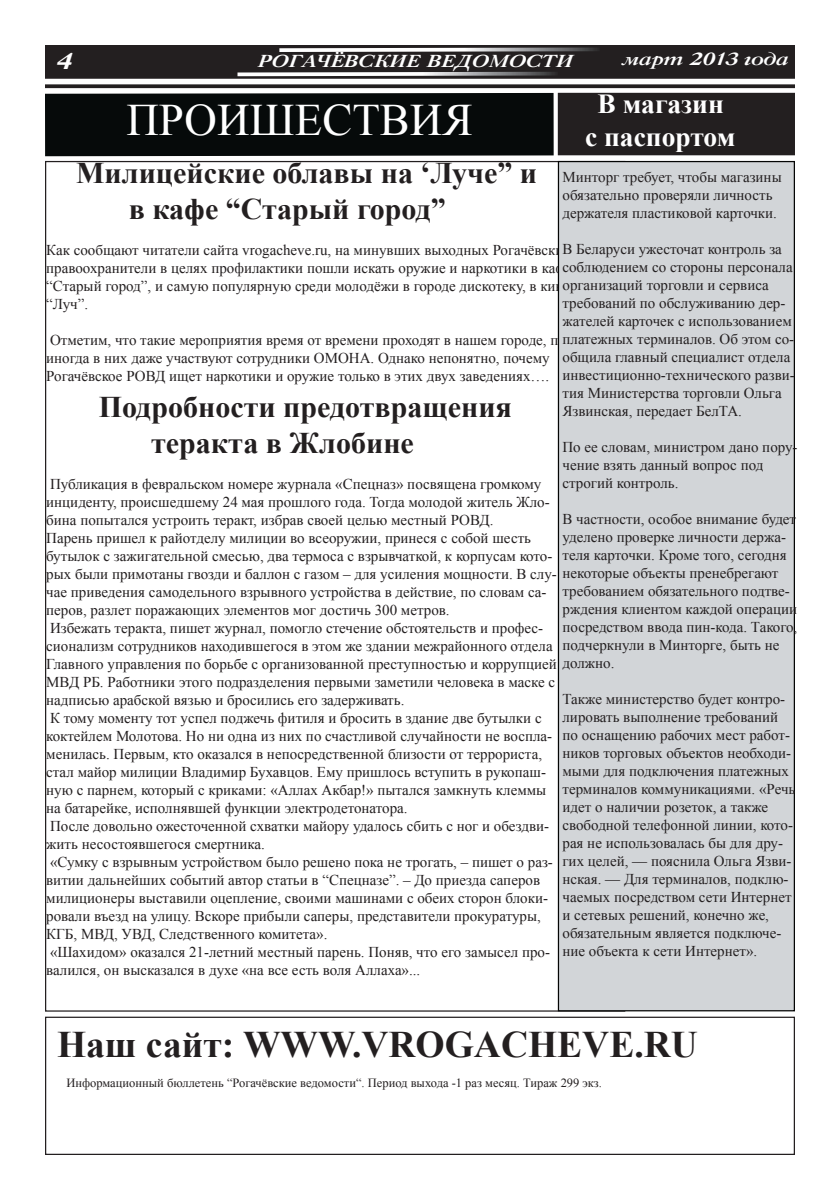
<style>
.page{position:relative;width:840px;height:1200px;background:#fff}
.page>*{position:absolute;margin:0;border:0;box-sizing:border-box;transform-origin:0 0}
.t1{font:45px "Times New Roman";color:#fff}
.t2{font:700 37.5px "Times New Roman";color:#231f20}
.t3{font:700 30px "Times New Roman";color:#231f20}
.t4{font:700 27.5px "Times New Roman";color:#fff}
.t5{font:italic 700 22.5px "Caslon";color:#fff}
.t6{font:italic 700 17.5px "Caslon";color:#fff}
.t7{font:italic 700 17.25px "Caslon";color:#fff}
.t8{font:15px/18px "Times New Roman";color:#231f20}
.t9{font:12.5px "Times New Roman";color:#231f20}
</style>
<div class="page">
<div style="left:45px;top:45px;width:750px;height:34px;background:#231f20"></div>
<svg style="left:279px;top:47px;width:319px;height:5px;background:#a6a6a7"></svg>
<svg style="left:616px;top:84px;width:179px;height:4px"></svg>
<svg style="left:45px;top:71px;width:571px;height:117px"></svg>
<div style="left:45px;top:1017px;width:750px;height:138px;border:1px solid #231f20"></div>
<div style="left:558px;top:93px;width:237px;height:62px;background:#231f20"></div>
<div style="left:558px;top:162px;width:236px;height:849px;background:#d2d5d8"></div>
<div style="left:558px;top:161px;width:237px;height:850px;border:1px solid #040504"></div>
<p class="t5" style="left:56px;top:46px;width:18px">4</p>
<p class="t7" style="left:258px;top:50px;width:317px">РОГАЧЁВСКИЕ ВЕДОМОСТИ</p>
<p class="t6" style="left:622px;top:48px;width:168px">март 2013 года</p>
<p class="t1" style="left:126px;top:89px;width:347px">ПРОИШЕСТВИЯ</p>
<p class="t3" style="left:76px;top:152px;width:462px">Милицейские облавы на ‘Луче” и</p>
<p class="t3" style="left:129px;top:188px;width:319px">в кафе “Старый город”</p>
<p class="t8" style="left:46px;top:241px;width:560px">Как сообщают читатели сайта vrogacheve.ru, на минувших выходных Рогачёвские правоохранители в целях профилактики пошли искать оружие и наркотики в кафе “Старый город”, и самую популярную среди молодёжи в городе дискотеку, в кин те тр “Луч”.</p>
<p class="t8" style="left:46px;top:331px;width:553px">Отметим, что такие мероприятия время от времени проходят в нашем городе, причём иногда в них даже участвуют сотрудники ОМОНА. Однако непонятно, почему<br>Рогачёвское РОВД ищет наркотики и оружие только в этих двух заведениях….</p>
<p class="t3" style="left:99px;top:386px;width:415px">Подробности предотвращения</p>
<p class="t3" style="left:151px;top:422px;width:264px">теракта в Жлобине</p>
<p class="t8" style="left:50px;top:475px;width:493px">Публикация в февральском номере журнала «Спецназ» посвящена громкому</p>
<p class="t8" style="left:46px;top:493px;width:505px">инциденту, происшедшему 24 мая прошлого года. Тогда молодой житель Жло-</p>
<p class="t8" style="left:46px;top:511px;width:449px">бина попытался устроить теракт, избрав своей целью местный РОВД.</p>
<p class="t8" style="left:46px;top:529px;width:486px">Парень пришел к райотделу милиции во всеоружии, принеся с собой шесть</p>
<p class="t8" style="left:46px;top:547px;width:508px">бутылок с зажигательной смесью, два термоса с взрывчаткой, к корпусам кото-</p>
<p class="t8" style="left:46px;top:565px;width:734px">рых были примотаны гвозди и баллон с газом – для усиления мощности. В слу- некоторые объекты пренебрегают</p>
<p class="t8" style="left:46px;top:583px;width:502px">чае приведения самодельного взрывного устройства в действие, по словам са-</p>
<p class="t8" style="left:46px;top:601px;width:405px">перов, разлет поражающих элементов мог достичь 300 метров.</p>
<p class="t8" style="left:50px;top:619px;width:495px">Избежать теракта, пишет журнал, помогло стечение обстоятельств и профес-</p>
<p class="t8" style="left:46px;top:637px;width:508px">сионализм сотрудников находившегося в этом же здании межрайонного отдела</p>
<p class="t8" style="left:46px;top:655px;width:570px">Главного управления по борьбе с организованной преступностью и коррупцией должно.</p>
<p class="t8" style="left:46px;top:673px;width:510px">МВД РБ. Работники этого подразделения первыми заметили человека в маске с</p>
<p class="t8" style="left:46px;top:691px;width:360px">надписью арабской вязью и бросились его задерживать.</p>
<p class="t8" style="left:50px;top:709px;width:493px">К тому моменту тот успел поджечь фитиля и бросить в здание две бутылки с</p>
<p class="t8" style="left:46px;top:727px;width:508px">коктейлем Молотова. Но ни одна из них по счастливой случайности не воспла-</p>
<p class="t8" style="left:46px;top:745px;width:497px">менилась. Первым, кто оказался в непосредственной близости от террориста,</p>
<p class="t8" style="left:46px;top:763px;width:501px">стал майор милиции Владимир Бухавцов. Ему пришлось вступить в рукопаш-</p>
<p class="t8" style="left:46px;top:781px;width:502px">ную с парнем, который с криками: «Аллах Акбар!» пытался замкнуть клеммы</p>
<p class="t8" style="left:46px;top:799px;width:363px">на батарейке, исполнявшей функции электродетонатора.</p>
<p class="t8" style="left:50px;top:817px;width:501px">После довольно ожесточенной схватки майору удалось сбить с ног и обездви-</p>
<p class="t8" style="left:46px;top:835px;width:220px">жить несостоявшегося смертника.</p>
<p class="t8" style="left:50px;top:853px;width:504px">«Сумку с взрывным устройством было решено пока не трогать, – пишет о раз-</p>
<p class="t8" style="left:46px;top:871px;width:503px">витии дальнейших событий автор статьи в “Спецназе”. – До приезда саперов милиционеры выставили оцепление, своими машинами с обеих сторон блоки-</p>
<p class="t8" style="left:46px;top:907px;width:496px">ровали въезд на улицу. Вскоре прибыли саперы, представители прокуратуры,</p>
<p class="t8" style="left:46px;top:925px;width:283px">КГБ, МВД, УВД, Следственного комитета».</p>
<p class="t8" style="left:50px;top:943px;width:502px">«Шахидом» оказался 21-летний местный парень. Поняв, что его замысел про-</p>
<p class="t8" style="left:46px;top:961px;width:376px">валился, он высказался в духе «на все есть воля Аллаха»...</p>
<p class="t4" style="left:598px;top:85px;width:128px">В магазин</p>
<p class="t4" style="left:585px;top:118px;width:152px">с паспортом</p>
<p class="t8" style="left:562px;top:168px;width:221px">Минторг требует, чтобы магазины</p>
<p class="t8" style="left:562px;top:186px;width:212px">обязательно проверяли личность</p>
<p class="t8" style="left:562px;top:204px;width:216px">держателя пластиковой карточки.</p>
<p class="t8" style="left:562px;top:240px;width:232px">В Беларуси ужесточат контроль за соблюдением со стороны персонала организаций торговли и сервиса</p>
<p class="t8" style="left:562px;top:294px;width:224px">требований по обслуживанию дер-</p>
<p class="t8" style="left:562px;top:312px;width:231px">жателей карточек с использованием</p>
<p class="t8" style="left:562px;top:330px;width:233px">платежных терминалов. Об этом со-</p>
<p class="t8" style="left:562px;top:348px;width:234px">общила главный специалист отдела инвестиционно-технического разви-</p>
<p class="t8" style="left:562px;top:384px;width:221px">тия Министерства торговли Ольга</p>
<p class="t8" style="left:562px;top:402px;width:181px">Язвинская, передает БелТА.</p>
<p class="t8" style="left:562px;top:438px;width:237px">По ее словам, министром дано пору-</p>
<p class="t8" style="left:562px;top:456px;width:202px">чение взять данный вопрос под</p>
<p class="t8" style="left:562px;top:474px;width:118px">строгий контроль.</p>
<p class="t8" style="left:562px;top:510px;width:235px">В частности, особое внимание будет</p>
<p class="t8" style="left:562px;top:528px;width:225px">уделено проверке личности держа-</p>
<p class="t8" style="left:562px;top:546px;width:226px">теля карточки. Кроме того, сегодня</p>
<p class="t8" style="left:562px;top:582px;width:229px">требованием обязательного подтве-</p>
<p class="t8" style="left:562px;top:600px;width:236px;text-align:justify">рждения клиентом каждой операции посредством ввода пин-кода. Такого, подчеркнули в Минторге, быть не</p>
<p class="t8" style="left:562px;top:690px;width:224px">Также министерство будет контро-</p>
<p class="t8" style="left:562px;top:708px;width:217px">лировать выполнение требований</p>
<p class="t8" style="left:562px;top:726px;width:229px">по оснащению рабочих мест работ-</p>
<p class="t8" style="left:562px;top:744px;width:230px">ников торговых объектов необходи-</p>
<p class="t8" style="left:562px;top:762px;width:228px">мыми для подключения платежных</p>
<p class="t8" style="left:562px;top:780px;width:234px">терминалов коммуникациями. «Речь</p>
<p class="t8" style="left:562px;top:798px;width:207px">идет о наличии розеток, а также</p>
<p class="t8" style="left:562px;top:816px;width:232px">свободной телефонной линии, кото-</p>
<p class="t8" style="left:562px;top:834px;width:222px">рая не использовалась бы для дру-</p>
<p class="t8" style="left:562px;top:852px;width:231px">гих целей, — пояснила Ольга Язви-</p>
<p class="t8" style="left:562px;top:870px;width:228px">нская. — Для терминалов, подклю-</p>
<p class="t8" style="left:562px;top:888px;width:231px">чаемых посредством сети Интернет</p>
<p class="t8" style="left:562px;top:906px;width:208px">и сетевых решений, конечно же,</p>
<p class="t8" style="left:562px;top:924px;width:220px">обязательным является подключе-</p>
<p class="t8" style="left:562px;top:942px;width:196px">ние объекта к сети Интернет».</p>
<p class="t2" style="left:57px;top:1018px;width:642px">Наш сайт: WWW.VROGACHEVE.RU</p>
<p class="t9" style="left:66px;top:1074px;width:537px">Информационный бюллетень “Рогачёвские ведомости“. Период выхода -1 раз месяц. Тираж 299 экз.</p>
</div>
